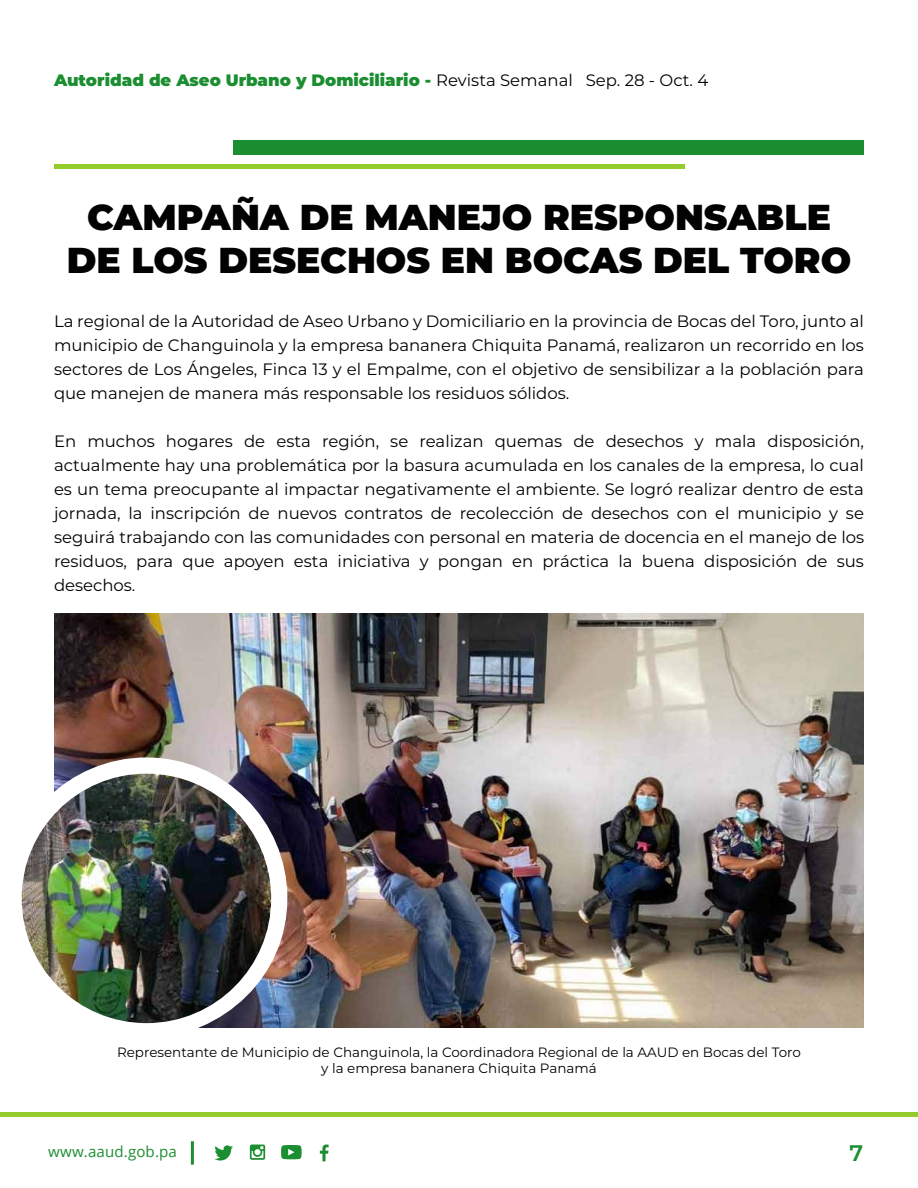
<style>
.page{position:relative;width:918px;height:1188px;background:#fff}
.page>*{position:absolute;margin:0;border:0;box-sizing:border-box;transform-origin:0 0}
.t1{font:900 36px/43.2px "Montserrat";color:#020202;text-align:center}
.t2{font:600 22.5px "Montserrat";color:#1b8e31}
.t3{font:16.5px/24px "Montserrat";color:#000;text-align:justify}
.t4{font:900 16.5px "Montserrat";color:#1b8e31}
.t5{font:15px "Open Sans";letter-spacing:.01em;color:#1b8e31}
.t6{font:13.5px/16.5px "Montserrat";color:#000;text-align:center}
.s1{font-weight:400;color:#000}
</style>
<div class="page">
<img style="left:54px;top:613px;width:810px;height:415px">
<div style="left:0;top:1112px;width:918px;height:5px;background:#93cc2c"></div>
<div style="left:54px;top:164px;width:630px;height:5px;background:#93cc2c"></div>
<div style="left:234px;top:141px;width:630px;height:14px;background:#1b8e31"></div>
<hr style="left:191px;top:1141px;width:3px;height:24px;background:#1b8e31">
<svg style="left:214px;top:1145px;width:19px;height:16px"></svg>
<svg style="left:250px;top:1145px;width:15px;height:15px"></svg>
<svg style="left:320px;top:1145px;width:9px;height:16px"></svg>
<svg style="left:281px;top:1145px;width:21px;height:14px"></svg>
<img style="left:21px;top:757px;width:266px;height:271px">
<img style="left:22px;top:774px;width:249px;height:249px;border-radius:125px">
<p class="t4" style="left:54px;top:67px;width:656px">Autoridad de Aseo Urbano y Domiciliario - <span class="s1">Revista Semanal Sep. 28 - Oct. 4</span></p>
<h1 class="t1" style="left:67px;top:193px;width:786px">CAMPAÑA DE MANEJO RESPONSABLE<br>DE LOS DESECHOS EN BOCAS DEL TORO</h1>
<p class="t3" style="left:54px;top:309px;width:812px">La regional de la Autoridad de Aseo Urbano y Domiciliario en la provincia de Bocas del Toro, junto al municipio de Changuinola y la empresa bananera Chiquita Panamá, realizaron un recorrido en los sectores de Los Ángeles, Finca 13 y el Empalme, con el objetivo de sensibilizar a la población para que manejen de manera más responsable los residuos sólidos.</p>
<p class="t3" style="left:54px;top:429px;width:812px">En muchos hogares de esta región, se realizan quemas de desechos y mala disposición, actualmente hay una problemática por la basura acumulada en los canales de la empresa, lo cual es un tema preocupante al impactar negativamente el ambiente. Se logró realizar dentro de esta jornada, la inscripción de nuevos contratos de recolección de desechos con el municipio y se seguirá trabajando con las comunidades con personal en materia de docencia en el manejo de los residuos, para que apoyen esta iniciativa y pongan en práctica la buena disposición de sus desechos.</p>
<p class="t6" style="left:117px;top:1043px;width:685px">Representante de Municipio de Changuinola, la Coordinadora Regional de la AAUD en Bocas del Toro y la empresa bananera Chiquita Panamá</p>
<p class="t5" style="left:48px;top:1141px;width:130px">www.aaud.gob.pa</p>
<h2 class="t2" style="left:850px;top:1137px;width:15px">7</h2>
</div>
